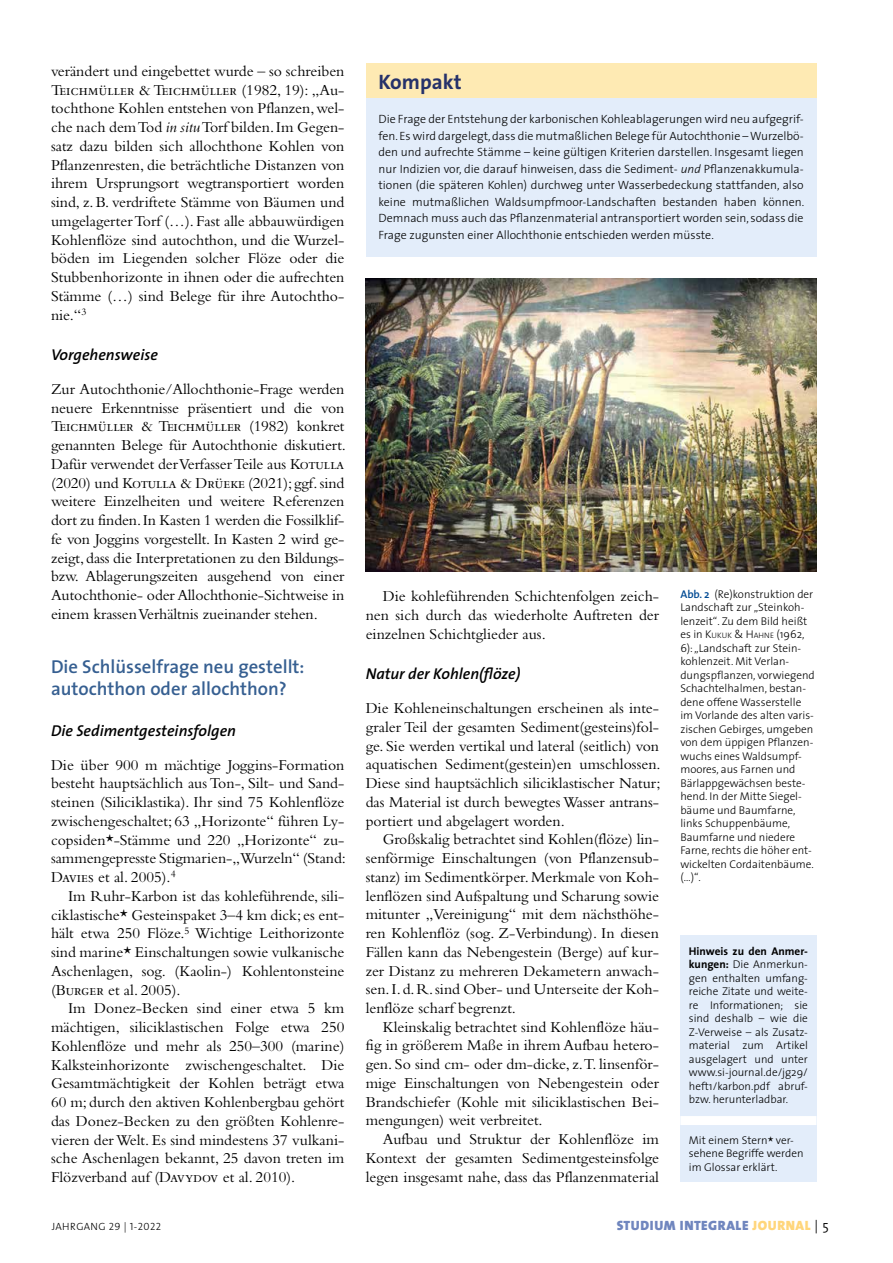
<style>
.page{position:relative;width:893px;height:1263px;background:#fff}
.page>*{position:absolute;margin:0;border:0;box-sizing:border-box;transform-origin:0 0}
.t1{font:700 21px "The Sans";color:#25316a}
.t2{font:600 18.75px/22.5px "The Sans";color:#365f91}
.t3{font:15.75px/18.8px "Bembo";color:#000;text-align:justify}
.t4{font:15.75px "Bembo SC";letter-spacing:-.005em;color:#000}
.t5{font:italic 600 15.75px "The Sans";color:#000}
.t6{font:900 13.5px "The Sans";letter-spacing:.04em;color:#7086be}
.t7{font:300 12px/16.5px "The Sans";color:#000;text-align:justify}
.t8{font:300 11.25px/13.5px "The Sans";color:#000}
.t9{font:10.5px "The Sans Light Caps";letter-spacing:.04em;color:#000}
.s1{font-family:"Bembo"}
.s2{font-style:italic}
.s3{font-family:"Bembo SC"}
.s4{font-weight:600;color:#004a93}
.s5{font-style:inherit}
.s6{font-size:7.8px}
.s7{font-weight:700}
.s8{font-family:"Bembo";font-weight:400}
.s9{color:#ffd67b}
.s10{font-weight:300;color:#000}
</style>
<div class="page">
<div style="left:366px;top:64px;width:450px;height:34px;background:#feeab3"></div>
<div style="left:366px;top:98px;width:450px;height:158px;background:#e3edfa"></div>
<img style="left:366px;top:279px;width:450px;height:293px">
<div style="left:680px;top:936px;width:136px;height:246px;background:#e3edfa"></div>
<div style="left:680px;top:1116px;width:136px;height:9px;background:#fff"></div>
<p class="t3" style="left:51px;top:61px;width:295px">verändert und eingebettet wurde – so schreiben</p>
<p class="t4" style="left:51px;top:81px;width:295px">Teichmüller <span class="s1">&amp;</span> Teichmüller <span class="s1">(1982, 19): „Au-</span></p>
<p class="t3" style="left:51px;top:99px;width:295px">tochthone Kohlen entstehen von Pflanzen, wel&shy;che nach dem Tod <span class="s2">in situ</span> Torf bilden. Im Gegen&shy;satz dazu bilden sich allochthone Kohlen von Pflanzenresten, die beträchtliche Distanzen von ihrem Ursprungsort wegtransportiert worden sind, z.B. verdriftete Stämme von Bäumen und umgelagerter Torf (…). Fast alle abbauwürdigen Kohlenflöze sind autochthon, und die Wurzel&shy;böden im Liegenden solcher Flöze oder die Stubbenhorizonte in ihnen oder die aufrechten Stämme (…) sind Belege für ihre Autochtho&shy;nie.“<sup>3</sup></p>
<p class="t5" style="left:51px;top:342px;width:108px">Vorgehensweise</p>
<p class="t3" style="left:51px;top:379px;width:295px">Zur Autochthonie/Allochthonie-Frage werden neuere Erkenntnisse präsentiert und die von</p>
<p class="t4" style="left:51px;top:418px;width:295px">Teichmüller <span class="s1">&amp;</span> Teichmüller <span class="s1">(1982) konkret</span></p>
<p class="t3" style="left:51px;top:435px;width:296px">genannten Belege für Autochthonie diskutiert.<br>Dafür verwendet der Verfasser Teile aus <span class="s3">Kotulla </span>(2020) und <span class="s3">Kotulla</span> &amp; <span class="s3">Drüeke</span> (2021); ggf. sind weitere Einzelheiten und weitere Referenzen dort zu finden. In Kasten 1 werden die Fossilklif&shy;fe von Joggins vorgestellt. In Kasten 2 wird ge&shy;zeigt, dass die Interpretationen zu den Bildungs&shy;bzw. Ablagerungszeiten ausgehend von einer Autochthonie- oder Allochthonie-Sichtweise in einem krassen Verhältnis zueinander stehen.</p>
<p class="t2" style="left:51px;top:655px;width:255px">Die Schlüsselfrage neu gestellt: autochthon oder allochthon?</p>
<p class="t5" style="left:51px;top:717px;width:187px">Die Sedimentgesteinsfolgen</p>
<p class="t3" style="left:51px;top:755px;width:296px">Die über 900 m mächtige Joggins-Formation besteht hauptsächlich aus Ton-, Silt- und Sand&shy;steinen (Siliciklastika). Ihr sind 75 Kohlenflöze zwischengeschaltet; 63 „Horizonte“ führen Ly&shy;copsiden*-Stämme und 220 „Horizonte“ zu&shy;sammengepresste Stigmarien-„Wurzeln“ (Stand:<br><span class="s3">Davies</span> et al. 2005).<sup>4</sup></p>
<p class="t3" style="left:51px;top:886px;width:295px;text-indent:17px">Im Ruhr-Karbon ist das kohleführende, sili&shy;ciklastische* Gesteinspaket 3–4 km dick; es ent&shy;hält etwa 250 Flöze.<sup>5</sup> Wichtige Leithorizonte sind marine* Einschaltungen sowie vulkanische Aschenlagen, sog. (Kaolin-) Kohlentonsteine (<span class="s3">Burger</span> et al. 2005).</p>
<p class="t3" style="left:51px;top:999px;width:295px;text-indent:17px">Im Donez-Becken sind einer etwa 5 km mächtigen, siliciklastischen Folge etwa 250<br>Kohlenflöze und mehr als 250–300 (marine)<br>Kalksteinhorizonte zwischengeschaltet. Die Gesamtmächtigkeit der Kohlen beträgt etwa 60 m; durch den aktiven Kohlenbergbau gehört das Donez-Becken zu den größten Kohlenre&shy;vieren der Welt. Es sind mindestens 37 vulkani&shy;sche Aschenlagen bekannt, 25 davon treten im Flözverband auf (<span class="s3">Davydov</span> et al. 2010).</p>
<h1 class="t1" style="left:378px;top:64px;width:85px">Kompakt</h1>
<p class="t7" style="left:378px;top:110px;width:427px">Die Frage der Entstehung der karbonischen Kohleablagerungen wird neu aufgegrif&shy;fen. Es wird dargelegt, dass die mutmaßlichen Belege für Autochthonie – Wurzelbö&shy;den und aufrechte Stämme – keine gültigen Kriterien darstellen. Insgesamt liegen nur Indizien vor, die darauf hinweisen, dass die Sediment- <span class="s2">und</span> Pflanzenakkumula&shy;tionen (die späteren Kohlen) durchweg unter Wasserbedeckung stattfanden, also keine mutmaßlichen Waldsumpfmoor-Landschaften bestanden haben können.<br>Demnach muss auch das Pflanzenmaterial antransportiert worden sein, sodass die Frage zugunsten einer Allochthonie entschieden werden müsste.</p>
<p class="t3" style="left:366px;top:587px;width:295px;text-indent:17px">Die kohleführenden Schichtenfolgen zeich&shy;nen sich durch das wiederholte Auftreten der einzelnen Schichtglieder aus.</p>
<p class="t5" style="left:366px;top:661px;width:156px">Natur der Kohlen(flöze)</p>
<p class="t3" style="left:366px;top:698px;width:296px">Die Kohleneinschaltungen erscheinen als inte&shy;graler Teil der gesamten Sediment(gesteins)fol&shy;ge. Sie werden vertikal und lateral (seitlich) von aquatischen Sediment(gestein)en umschlossen.<br>Diese sind hauptsächlich siliciklastischer Natur; das Material ist durch bewegtes Wasser antrans&shy;portiert und abgelagert worden.</p>
<p class="t3" style="left:366px;top:830px;width:295px;text-indent:17px">Großskalig betrachtet sind Kohlen(flöze) lin&shy;senförmige Einschaltungen (von Pflanzensub&shy;stanz) im Sedimentkörper. Merkmale von Koh&shy;lenflözen sind Aufspaltung und Scharung sowie mitunter „Vereinigung“ mit dem nächsthöhe&shy;ren Kohlenflöz (sog. Z-Verbindung). In diesen Fällen kann das Nebengestein (Berge) auf kur&shy;zer Distanz zu mehreren Dekametern anwach&shy;sen. I. d. R. sind Ober- und Unterseite der Koh&shy;lenflöze scharf begrenzt.</p>
<p class="t3" style="left:366px;top:1017px;width:295px;text-indent:17px">Kleinskalig betrachtet sind Kohlenflöze häu&shy;fig in größerem Maße in ihrem Aufbau hetero&shy;gen. So sind cm- oder dm-dicke, z.T. linsenför&shy;mige Einschaltungen von Nebengestein oder Brandschiefer (Kohle mit siliciklastischen Bei&shy;mengungen) weit verbreitet.</p>
<p class="t3" style="left:366px;top:1129px;width:295px;text-indent:17px">Aufbau und Struktur der Kohlenflöze im Kontext der gesamten Sedimentgesteinsfolge legen insgesamt nahe, dass das Pflanzenmaterial</p>
<p class="t8" style="left:680px;top:587px;width:136px"><span class="s4">Abb. 2</span> (Re)konstruktion der<br>Landschaft zur „Steinkoh&shy;lenzeit“. Zu dem Bild heißt es in <span class="s5">K</span><span class="s6">UKUK</span> &amp; <span class="s5">H</span><span class="s6">AHNE</span> (1962,<br>6): „Landschaft zur Stein&shy;kohlenzeit. Mit Verlan&shy;dungspflanzen, vorwiegend<br>Schachtelhalmen, bestan&shy;dene offene Wasserstelle im Vorlande des alten varis&shy;zischen Gebirges, umgeben von dem üppigen Pflanzen&shy;wuchs eines Waldsumpf&shy;moores, aus Farnen und<br>Bärlappgewächsen beste&shy;hend. In der Mitte Siegel&shy;bäume und Baumfarne, links Schuppenbäume,<br>Baumfarne und niedere<br>Farne, rechts die höher ent&shy;wickelten Cordaitenbäume. (…)“.</p>
<p class="t8" style="left:689px;top:943px;width:121px;text-align:justify"><span class="s7">Hinweis zu den Anmer&shy;kungen:</span> Die Anmerkun&shy;gen enthalten umfang&shy;reiche Zitate und weite&shy;re Informationen; sie sind deshalb – wie die Z-Verweise – als Zusatz&shy;material zum Artikel ausgelagert und unter www.si-journal.de/jg29/ heft1/karbon.pdf abruf&shy;bzw. herunterladbar.</p>
<p class="t8" style="left:689px;top:1132px;width:116px">Mit einem Stern<span class="s8">*</span> ver&shy;sehene Begriffe werden im Glossar erklärt.</p>
<p class="t9" style="left:52px;top:1218px;width:111px">JAHRGANG 29 | 1-2022</p>
<p class="t6" style="left:617px;top:1214px;width:214px">STUDIUM INTEGRALE <span class="s9">JOURNAL</span> <span class="s10">| 5</span></p>
</div>
